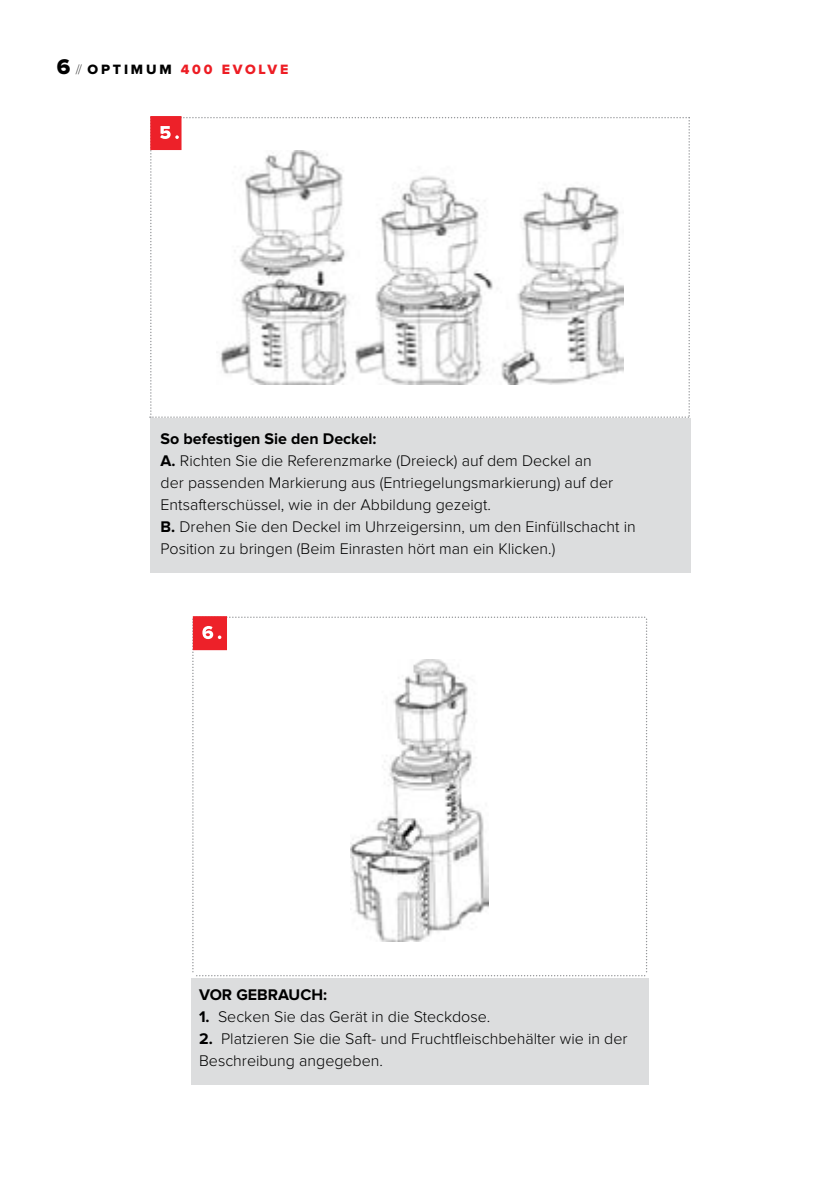
<style>
.page{position:relative;width:840px;height:1191px;background:#fff}
.page>*{position:absolute;margin:0;border:0;box-sizing:border-box;transform-origin:0 0}
.t1{font:300 16px/22px "Proxima Nova";color:#000}
.t2{font:700 16px "Proxima Nova";color:#000}
.t3{font:14px "Proxima Nova Extrabld";letter-spacing:.2em;color:#ed1d24}
.s1{font-size:22px;color:#000}
.s2{font-family:"Proxima Nova";font-weight:100;color:#000}
.s3{color:#000}
.s4{font-weight:700}
</style>
<div class="page">
<div style="left:191px;top:978px;width:457px;height:106px;background:#dcddde"></div>
<svg style="left:192px;top:616px;width:455px;height:361px"></svg>
<div style="left:151px;top:418px;width:539px;height:155px;background:#dcddde"></div>
<div style="left:150px;top:116px;width:31px;height:34px;background:#ed2931"></div>
<svg style="left:150px;top:117px;width:539px;height:301px"></svg>
<p class="t3" style="left:57px;top:63px;width:233px"><span class="s1">6</span> <span class="s2">//</span> <span class="s3">OPTIMUM</span> 400 EVOLVE</p>
<p class="t1" style="left:160px;top:428px;width:476px"><span class="s4">So befestigen Sie den Deckel:<br>A.</span> Richten Sie die Referenzmarke (Dreieck) auf dem Deckel an<br>der passenden Markierung aus (Entriegelungsmarkierung) auf der Entsafterschüssel, wie in der Abbildung gezeigt.<br><span class="s4">B.</span> Drehen Sie den Deckel im Uhrzeigersinn, um den Einfüllschacht in Position zu bringen (Beim Einrasten hört man ein Klicken.)</p>
<p class="t2" style="left:199px;top:985px;width:129px">VOR GEBRAUCH:</p>
<p class="t1" style="left:199px;top:1006px;width:292px"><span class="s4">1.</span> Secken Sie das Gerät in die Steckdose.</p>
<p class="t1" style="left:199px;top:1028px;width:430px"><span class="s4">2.</span> Platzieren Sie die Saft- und Fruchtfleischbehälter wie in der<br>Beschreibung angegeben.</p>
</div>
